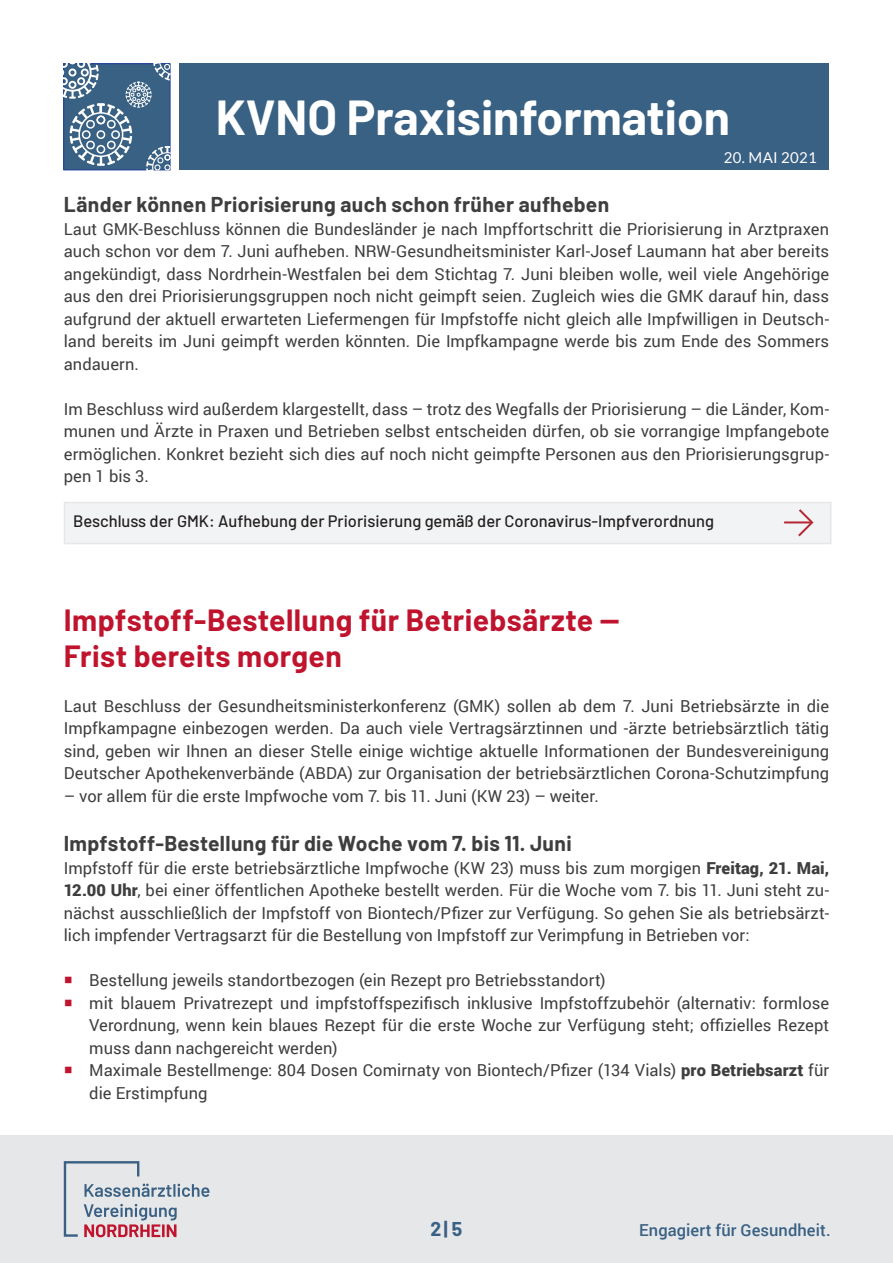
<style>
.page{position:relative;width:893px;height:1263px;background:#fff}
.page>*{position:absolute;margin:0;border:0;box-sizing:border-box;transform-origin:0 0}
.t1{font:700 48px "Barlow";color:#fff}
._1_0_-_Fließtext_-_1{font:700 30px/36px "Barlow";letter-spacing:.015em;color:#c0142e}
._1_0_-_Fließtext_-_1-2{font:700 21px "Barlow";letter-spacing:.015em;color:#3e3e3f}
.t2{font:700 19.5px "Barlow";color:#396184}
._1_0_-_Fließtext_-_1-3{font:16.5px/22.5px "Roboto";letter-spacing:.005em;color:#3e3e3f;text-align:justify}
.t3{font:500 16.5px "Barlow";color:#231f20}
.t4{font:500 16.5px "Roboto";letter-spacing:.005em;color:#396184}
.t5{font:15px "Lato";letter-spacing:.02em;color:#fff}
.s1{font-weight:900}
.s2{color:#c0142e}
</style>
<div class="page">
<div style="left:180px;top:64px;width:649px;height:106px;background:#396184"></div>
<svg style="left:64px;top:64px;width:106px;height:106px"></svg>
<div style="left:0;top:1135px;width:893px;height:128px;background:#e6e7e9"></div>
<svg style="left:64px;top:1161px;width:145px;height:76px"></svg>
<div style="left:64px;top:502px;width:767px;height:42px;background:#f2f3f4;border:2px solid #e6e7e9"></div>
<svg style="left:796px;top:509px;width:18px;height:28px"></svg>
<hr style="left:785px;top:521px;width:26px;height:2px;background:#b72837">
<h1 class="t1" style="left:216px;top:82px;width:516px">KVNO Praxisinformation</h1>
<p class="t5" style="left:724px;top:149px;width:95px">20. MAI 2021</p>
<p class="_1_0_-_Fließtext_-_1-2" style="left:64px;top:189px;width:547px">Länder können Priorisierung auch schon früher aufheben</p>
<p class="_1_0_-_Fließtext_-_1-3" style="left:64px;top:217px;width:767px">Laut GMK-Beschluss können die Bundesländer je nach Impffortschritt die Priorisierung in Arztpraxen auch schon vor dem 7. Juni aufheben. NRW-Gesundheitsminister Karl-Josef Laumann hat aber bereits angekündigt, dass Nordrhein-Westfalen bei dem Stichtag 7. Juni bleiben wolle, weil viele Angehörige aus den drei Priorisierungsgruppen noch nicht geimpft seien. Zugleich wies die GMK darauf hin, dass aufgrund der aktuell erwarteten Liefermengen für Impfstoffe nicht gleich alle Impfwilligen in Deutsch&shy;land bereits im Juni geimpft werden könnten. Die Impfkampagne werde bis zum Ende des Sommers andauern.</p>
<p class="_1_0_-_Fließtext_-_1-3" style="left:64px;top:397px;width:767px">Im Beschluss wird außerdem klargestellt, dass – trotz des Wegfalls der Priorisierung – die Länder, Kom&shy;munen und Ärzte in Praxen und Betrieben selbst entscheiden dürfen, ob sie vorrangige Impfangebote ermöglichen. Konkret bezieht sich dies auf noch nicht geimpfte Personen aus den Priorisierungsgrup&shy;pen 1 bis 3.</p>
<p class="t3" style="left:73px;top:509px;width:642px">Beschluss der GMK: Aufhebung der Priorisierung gemäß der Coronavirus-Impfverordnung</p>
<p class="_1_0_-_Fließtext_-_1" style="left:64px;top:600px;width:557px">Impfstoff-Bestellung für Betriebsärzte --<br>Frist bereits morgen</p>
<p class="_1_0_-_Fließtext_-_1-3" style="left:64px;top:694px;width:767px">Laut Beschluss der Gesundheitsministerkonferenz (GMK) sollen ab dem 7. Juni Betriebsärzte in die Impfkampagne einbezogen werden. Da auch viele Vertragsärztinnen und -ärzte betriebsärztlich tätig sind, geben wir Ihnen an dieser Stelle einige wichtige aktuelle Informationen der Bundesvereinigung Deutscher Apothekenverbände (ABDA) zur Organisation der betriebsärztlichen Corona-Schutzimpfung</p>
<p class="_1_0_-_Fließtext_-_1-3" style="left:64px;top:784px;width:536px">– vor allem für die erste Impfwoche vom 7. bis 11. Juni (KW 23) – weiter.</p>
<p class="_1_0_-_Fließtext_-_1-2" style="left:64px;top:828px;width:509px">Impfstoff-Bestellung für die Woche vom 7. bis 11. Juni</p>
<p class="_1_0_-_Fließtext_-_1-3" style="left:64px;top:856px;width:767px">Impfstoff für die erste betriebsärztliche Impfwoche (KW 23) muss bis zum morgigen <span class="s1">Freitag, 21. Mai, 12.00 Uhr</span>, bei einer öffentlichen Apotheke bestellt werden. Für die Woche vom 7. bis 11. Juni steht zu&shy;nächst ausschließlich der Impfstoff von Biontech/Pfizer zur Verfügung. So gehen Sie als betriebsärzt&shy;lich impfender Vertragsarzt für die Bestellung von Impfstoff zur Verimpfung in Betrieben vor:</p>
<p class="_1_0_-_Fließtext_-_1-3" style="left:64px;top:969px;width:544px"><span class="s2">○</span> Bestellung jeweils standortbezogen (ein Rezept pro Betriebsstandort)</p>
<p class="_1_0_-_Fließtext_-_1-3" style="left:89px;top:991px;width:741px;text-indent:-26px"><span class="s2">○</span> mit blauem Privatrezept und impfstoffspezifisch inklusive Impfstoffzubehör (alternativ: formlose Verordnung, wenn kein blaues Rezept für die erste Woche zur Verfügung steht; offizielles Rezept muss dann nachgereicht werden)</p>
<p class="_1_0_-_Fließtext_-_1-3" style="left:89px;top:1059px;width:741px;text-indent:-26px"><span class="s2">○</span> Maximale Bestellmenge: 804 Dosen Comirnaty von Biontech/Pfizer (134 Vials) <span class="s1">pro Betriebsarzt</span> für die Erstimpfung</p>
<p class="t2" style="left:431px;top:1214px;width:33px">2| 5</p>
<p class="t4" style="left:639px;top:1218px;width:193px">Engagiert für Gesundheit.</p>
</div>
